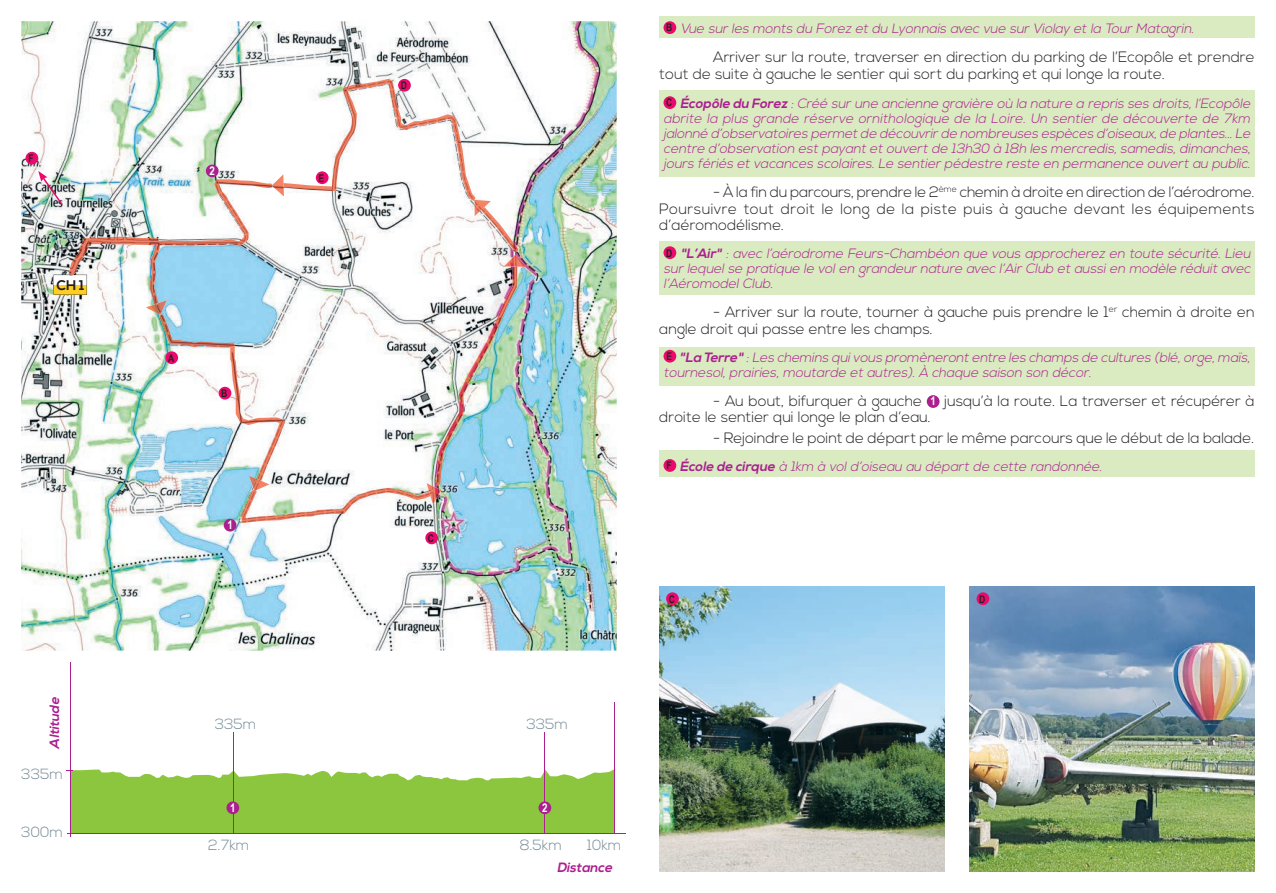
<style>
.page{position:relative;width:1276px;height:893px;background:#fff}
.page>*{position:absolute;margin:0;border:0;box-sizing:border-box;transform-origin:0 0}
.t1{font:300 15px/16.5px "Nexa";color:#231f20}
.t2{font:300 14.7px "Nexa";color:#738a95}
.t3{font:700 13.95px "Nexa";color:#231f20}
.t4{font:italic 300 13.5px/15px "Nexa";color:#ab208e;text-align:justify}
.t5{font:italic 700 13.5px "Nexa";color:#ab208e}
.t6{font:700 12px "Arial Narrow";color:#fff}
.t7{font:700 10.5px "Arial Narrow";color:#231f20}
.s1{font-family:"Arial Narrow";font-weight:700;font-style:normal;font-size:10.5px;color:#231f20}
.s2{font-weight:700}
.s3{font-family:"Arial Narrow";font-weight:700;font-size:12px;color:#fff}
</style>
<div class="page">
<img style="left:21px;top:21px;width:596px;height:630px">
<div style="left:659px;top:16px;width:595px;height:21px;background:#daeac1"></div>
<div style="left:659px;top:90px;width:595px;height:86px;background:#daeac1"></div>
<div style="left:659px;top:241px;width:595px;height:53px;background:#daeac1"></div>
<div style="left:659px;top:347px;width:595px;height:39px;background:#daeac1"></div>
<div style="left:659px;top:450px;width:595px;height:27px;background:#daeac1"></div>
<div style="left:663px;top:21px;width:13px;height:13px;background:#ec096d;border-radius:50%"></div>
<div style="left:663px;top:96px;width:13px;height:13px;background:#ec096d;border-radius:50%"></div>
<div style="left:663px;top:246px;width:13px;height:13px;background:#ec096d;border-radius:50%"></div>
<div style="left:663px;top:350px;width:13px;height:13px;background:#ec096d;border-radius:50%"></div>
<div style="left:926px;top:395px;width:13px;height:13px;background:#ab208e;border-radius:50%"></div>
<div style="left:663px;top:459px;width:13px;height:13px;background:#ec096d;border-radius:50%"></div>
<img style="left:969px;top:586px;width:285px;height:286px">
<img style="left:159px;top:315px;width:126px;height:166px">
<img style="left:249px;top:476px;width:20px;height:12px">
<hr style="left:67px;top:833px;width:559px;height:1px;background:#ab208e">
<hr style="left:70px;top:662px;width:1px;height:175px;background:#ab208e">
<svg style="left:66px;top:769px;width:548px;height:64px;background:#97cb53"></svg>
<hr style="left:614px;top:702px;width:1px;height:132px;background:#ab208e">
<hr style="left:233px;top:732px;width:1px;height:102px;background:#ab208e">
<hr style="left:544px;top:732px;width:1px;height:102px;background:#ab208e">
<img style="left:659px;top:586px;width:285px;height:286px">
<div style="left:666px;top:592px;width:13px;height:13px;background:#ec096d;border-radius:50%"></div>
<div style="left:976px;top:592px;width:13px;height:13px;background:#ec096d;border-radius:50%"></div>
<div style="left:224px;top:519px;width:12px;height:12px;background:#ab208e;border-radius:50%"></div>
<div style="left:165px;top:351px;width:13px;height:13px;background:#ec096d;border-radius:50%"></div>
<div style="left:425px;top:531px;width:13px;height:13px;background:#ec096d;border-radius:50%"></div>
<div style="left:206px;top:165px;width:13px;height:12px;background:#ab208e;border-radius:50%"></div>
<img style="left:241px;top:488px;width:189px;height:35px">
<img style="left:427px;top:483px;width:14px;height:21px">
<img style="left:283px;top:79px;width:192px;height:121px">
<img style="left:272px;top:174px;width:12px;height:22px">
<img style="left:69px;top:179px;width:180px;height:125px">
<svg style="left:54px;top:275px;width:33px;height:20px"></svg>
<img style="left:146px;top:300px;width:21px;height:15px">
<div style="left:226px;top:801px;width:13px;height:13px;background:#ab208e;border-radius:50%"></div>
<div style="left:538px;top:801px;width:13px;height:13px;background:#ab208e;border-radius:50%"></div>
<div style="left:219px;top:387px;width:12px;height:12px;background:#ec096d;border-radius:50%"></div>
<div style="left:26px;top:152px;width:12px;height:13px;background:#ec096d;border-radius:50%"></div>
<svg style="left:38px;top:171px;width:25px;height:34px"></svg>
<img style="left:481px;top:207px;width:38px;height:45px">
<img style="left:474px;top:200px;width:17px;height:16px">
<img style="left:436px;top:267px;width:81px;height:218px">
<img style="left:504px;top:255px;width:22px;height:12px">
<p class="t7" style="left:29px;top:150px;width:7px">F</p>
<p class="t3" style="left:56px;top:277px;width:29px">CH 1</p>
<p class="t5" style="left:47px;top:748px;width:55px;rotate:-90deg">Altitude</p>
<p class="t2" style="left:21px;top:765px;width:43px">335m</p>
<p class="t2" style="left:21px;top:823px;width:43px">300m</p>
<p class="t6" style="left:209px;top:161px;width:7px">2</p>
<p class="t7" style="left:168px;top:350px;width:8px">A</p>
<p class="t7" style="left:221px;top:385px;width:8px">B</p>
<p class="t6" style="left:227px;top:516px;width:7px">1</p>
<p class="t7" style="left:319px;top:170px;width:7px">E</p>
<p class="t7" style="left:401px;top:77px;width:8px">D</p>
<p class="t7" style="left:428px;top:530px;width:8px">C</p>
<p class="t4" style="left:666px;top:21px;width:532px"><span class="s1">B</span> Vue surles monts du Forez etdu Lyonnais avec vue surViolay etla TourMatagrin.</p>
<p class="t1" style="left:659px;top:49px;width:597px;text-indent:54px">Arriver sur la route, traverser en direction du parking de l’Ecopôle et prendre tout de suite à gauche le sentier qui sort du parking et qui longe la route.</p>
<p class="t4" style="left:663px;top:96px;width:591px"><span class="s1">C</span> <span class="s2">Écopôle du Forez</span> :Créé surune ancienne gravière où la nature a repris ses droits,l’Ecopôle abrite la plus grande réserve ornithologique de la Loire. Un sentier de découverte de 7km jalonné d’observatoires permetde découvrirde nombreuses espèces d’oiseaux,de plantes...Le centre d’observation estpayantetouvertde 13h30 à 18h les mercredis,samedis,dimanches, jours fériés etvacances scolaires.Le sentierpédestre reste en permanence ouvertau public.</p>
<p class="t1" style="left:659px;top:185px;width:597px;text-align:justify;text-indent:54px">- À la fin du parcours, prendre le 2<sup>ème</sup> chemin à droite en direction de l’aérodrome.<br>Poursuivre tout droit le long de la piste puis à gauche devant les équipements d’aéromodélisme.</p>
<p class="t4" style="left:663px;top:246px;width:591px"><span class="s1">D</span> <span class="s2">"L’Air"</span> : avec l’aérodrome Feurs-Chambéon que vous approcherez en toute sécurité. Lieu surlequelse pratique le volen grandeurnature avec l’AirClub etaussien modèle réduitavec l’AéromodelClub.</p>
<p class="t1" style="left:659px;top:305px;width:597px;text-indent:54px">- Arriver sur la route, tourner à gauche puis prendre le 1<sup>er</sup> chemin à droite en angle droit qui passe entre les champs.</p>
<p class="t4" style="left:663px;top:350px;width:591px"><span class="s1">E</span> <span class="s2">"La Terre"</span> :Les chemins quivous promènerontentre les champs de cultures (blé,orge,maïs, tournesol,prairies,moutarde etautres).À chaque saison son décor.</p>
<p class="t1" style="left:659px;top:393px;width:597px;text-indent:54px">- Au bout, bifurquer à gauche <span class="s3">1</span> jusqu’à la route. La traverser et récupérer à droite le sentier qui longe le plan d’eau.</p>
<p class="t1" style="left:713px;top:430px;width:542px">- Rejoindre le point de départ par le même parcours que le début de la balade.</p>
<p class="t4" style="left:666px;top:459px;width:440px"><span class="s1">F</span> <span class="s2">École de cirque</span> à 1km à vold’oiseau au départde cette randonnée.</p>
<p class="t7" style="left:668px;top:591px;width:8px">C</p>
<p class="t7" style="left:979px;top:591px;width:8px">D</p>
<p class="t2" style="left:215px;top:715px;width:43px">335m</p>
<p class="t2" style="left:526px;top:715px;width:43px">335m</p>
<p class="t6" style="left:230px;top:798px;width:7px">1</p>
<p class="t6" style="left:542px;top:798px;width:7px">2</p>
<p class="t2" style="left:208px;top:837px;width:43px">2.7km</p>
<p class="t2" style="left:587px;top:837px;width:36px">10km</p>
<p class="t2" style="left:520px;top:837px;width:44px">8.5km</p>
<p class="t5" style="left:557px;top:859px;width:60px">Distance</p>
</div>
